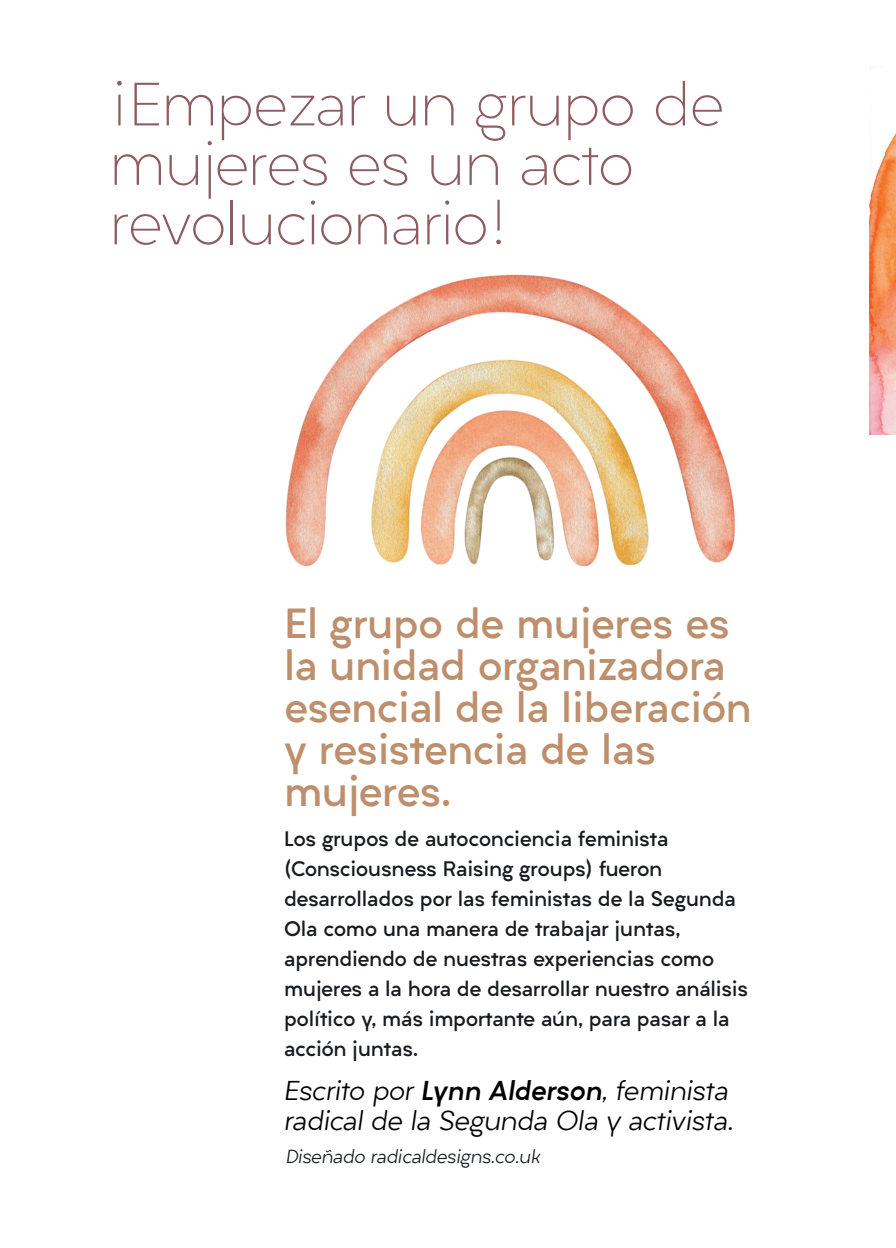
<style>
.page{position:relative;width:896px;height:1248px;background:#fff}
.page>*{position:absolute;margin:0;border:0;box-sizing:border-box;transform-origin:0 0}
.t1{font:300 expanded 58px/59.4px "Liber Grotesque Family";letter-spacing:-.015em;color:#8d5c61}
.t2{font:700 40px/42px "Liber Grotesque Family";letter-spacing:-.01em;color:#be8f6c}
.t3{font:26px/30px "Liber Grotesque Family Sm Lt Obl";letter-spacing:-.015em;color:#000}
.t4{font:700 20px/30px "Liber Grotesque Family";letter-spacing:-.015em;color:#171b20}
.t5{font:18px "Liber Grotesque Family Sm Lt Obl";letter-spacing:-.02em;color:#171b20}
.s1{font-family:"Liber Grotesque Family";font-weight:700;font-style:italic;font-stretch:expanded}
</style>
<div class="page">
<img style="left:286px;top:274px;width:449px;height:292px">
<img style="left:869px;top:66px;width:27px;height:368px">
<h1 class="t1" style="left:109px;top:81px;width:616px">¡Empezar un grupo de mujeres es un acto revolucionario!</h1>
<h2 class="t2" style="left:284px;top:607px;width:469px">El grupo de mujeres es la unidad organizadora esencial de la liberación y resistencia de las mujeres.</h2>
<p class="t4" style="left:284px;top:826px;width:465px">Los grupos de autoconciencia feminista (Consciousness Raising groups) fueron desarrollados por las feministas de la Segunda Ola como una manera de trabajar juntas, aprendiendo de nuestras experiencias como mujeres a la hora de desarrollar nuestro análisis político y, más importante aún, para pasar a la acción juntas.</p>
<h3 class="t3" style="left:283px;top:1078px;width:451px">Escrito por <span class="s1">Lynn Alderson</span>, feminista radical de la Segunda Ola y activista.</h3>
<p class="t5" style="left:285px;top:1148px;width:256px">Diseñado radicaldesigns.co.uk</p>
</div>
